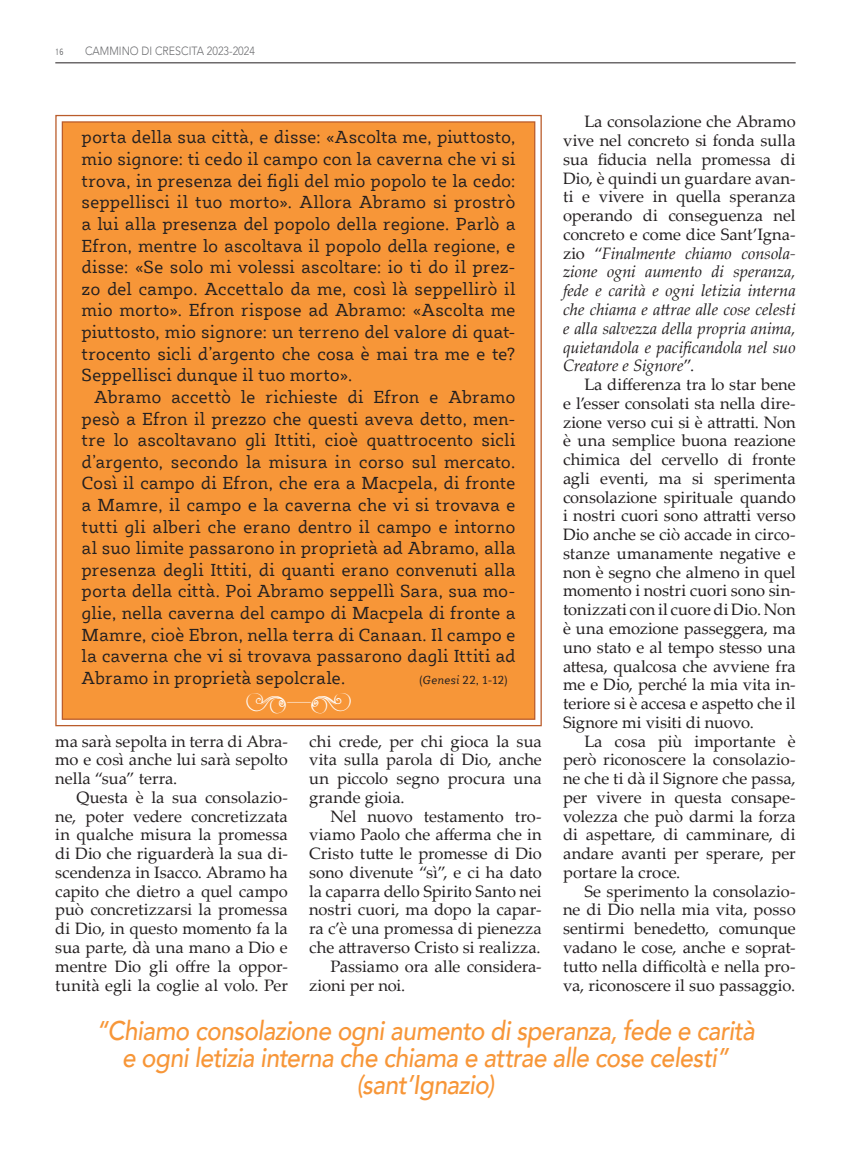
<style>
.page{position:relative;width:851px;height:1149px;background:#fff}
.page>*{position:absolute;margin:0;border:0;box-sizing:border-box;transform-origin:0 0}
.frase_in_evidenza{font:italic 500 27px/27px "Avenir";letter-spacing:-.02em;color:#f79638;text-align:center;scale:.9 1}
.Nota{font:21px "Therecanonlybeone Beaver Imit";color:#fff}
.Primo_capoverso_Paro{font:18px/21.6px "Sybilla Pro";color:#231f20;text-align:justify}
.articolo_testo{font:16.5px/18.8px "Palatino Linotype";color:#231f20;text-align:justify}
.articolo_testo-2{font:italic 16.5px/18.8px "Palatino Linotype";letter-spacing:-.01em;color:#231f20;text-align:justify}
.Primo_capoverso_Paro-2{font:12px "Sybilla Pro";color:#231f20}
.t1{font:300 11.85px "Avenir";color:#6c6d70;scale:.9 1}
.t2{font:300 condensed 9.75px "Abadi";color:#57585a;scale:.9 1}
.s1{font-style:normal}
.s2{font-style:italic}
</style>
<div class="page">
<hr style="left:55px;top:63px;width:740px;height:1px;background:#231f20">
<svg style="left:55px;top:114px;width:487px;height:612px"></svg>
<div style="left:61px;top:121px;width:475px;height:599px;background:#f79638"></div>
<p class="t2" style="left:55px;top:46px;width:10px">16</p>
<p class="t1" style="left:85px;top:42px;width:190px">CAMMINO DI CRESCITA 2023-2024</p>
<p class="articolo_testo-2" style="left:563px;top:112px;width:234px;text-indent:21px"><span class="s1">La consolazione che Abramo vive nel concreto si fonda sulla sua fiducia nella promessa di Dio, è quindi un guardare avan&shy;ti e vivere in quella speranza operando di conseguenza nel concreto e come dice Sant’Igna&shy;zio “</span>Finalmente chiamo consola&shy;zione ogni aumento di speranza, fede e carità e ogni letizia interna che chiama e attrae alle cose celesti e alla salvezza della propria anima, quietandola e pacificandola nel suo Creatore e Signore<span class="s1">”.</span></p>
<p class="articolo_testo" style="left:563px;top:374px;width:234px;text-indent:21px">La differenza tra lo star bene e l’esser consolati sta nella dire&shy;zione verso cui si è attratti. Non è una semplice buona reazione chimica del cervello di fronte agli eventi, ma si sperimenta consolazione spirituale quando i nostri cuori sono attratti verso Dio anche se ciò accade in circo&shy;stanze umanamente negative e non è segno che almeno in quel momento i nostri cuori sono sin&shy;tonizzati con il cuore di Dio. Non è una emozione passeggera, ma uno stato e al tempo stesso una attesa, qualcosa che avviene fra me e Dio, perché la mia vita in&shy;teriore si è accesa e aspetto che il Signore mi visiti di nuovo.</p>
<p class="articolo_testo" style="left:563px;top:730px;width:234px;text-indent:21px">La cosa più importante è però riconoscere la consolazio&shy;ne che ti dà il Signore che passa, per vivere in questa consape&shy;volezza che può darmi la forza di aspettare, di camminare, di andare avanti per sperare, per portare la croce.</p>
<p class="articolo_testo" style="left:563px;top:880px;width:234px;text-indent:21px">Se sperimento la consolazio&shy;ne di Dio nella mia vita, posso sentirmi benedetto, comunque vadano le cose, anche e soprat&shy;tutto nella difficoltà e nella pro&shy;va, riconoscere il suo passaggio.</p>
<p class="frase_in_evidenza" style="left:96px;top:1016px;width:733px">“Chiamo consolazione ogni aumento di speranza, fede e carità e ogni letizia interna che chiama e attrae alle cose celesti”</p>
<p class="frase_in_evidenza" style="left:357px;top:1070px;width:154px">(sant’Ignazio)</p>
<p class="Primo_capoverso_Paro" style="left:81px;top:126px;width:435px">porta della sua città, e disse: «Ascolta me, piuttosto, mio signore: ti cedo il campo con la caverna che vi si trova, in presenza dei figli del mio popolo te la cedo: seppellisci il tuo morto». Allora Abramo si prostrò a lui alla presenza del popolo della regione. Parlò a Efron, mentre lo ascoltava il popolo della regione, e disse: «Se solo mi volessi ascoltare: io ti do il prez&shy;zo del campo. Accettalo da me, così là seppellirò il mio morto». Efron rispose ad Abramo: «Ascolta me piuttosto, mio signore: un terreno del valore di quat&shy;trocento sicli d’argento che cosa è mai tra me e te?<br>Seppellisci dunque il tuo morto».</p>
<p class="Primo_capoverso_Paro" style="left:81px;top:385px;width:435px;text-indent:13px">Abramo accettò le richieste di Efron e Abramo pesò a Efron il prezzo che questi aveva detto, men&shy;tre lo ascoltavano gli Ittiti, cioè quattrocento sicli d’argento, secondo la misura in corso sul mercato.<br>Così il campo di Efron, che era a Macpela, di fronte a Mamre, il campo e la caverna che vi si trovava e tutti gli alberi che erano dentro il campo e intorno al suo limite passarono in proprietà ad Abramo, alla presenza degli Ittiti, di quanti erano convenuti alla porta della città. Poi Abramo seppellì Sara, sua mo&shy;glie, nella caverna del campo di Macpela di fronte a Mamre, cioè Ebron, nella terra di Canaan. Il campo e la caverna che vi si trovava passarono dagli Ittiti ad Abramo in proprietà sepolcrale.</p>
<p class="Primo_capoverso_Paro-2" style="left:419px;top:672px;width:90px">(<span class="s2">Genesi</span> 22, 1-12)</p>
<p class="Nota" style="left:356px;top:712px;width:118px;rotate:-180deg">n</p>
<p class="articolo_testo" style="left:55px;top:749px;width:234px">mo e così anche lui sarà sepolto nella “sua” terra.</p>
<p class="articolo_testo" style="left:55px;top:787px;width:234px;text-indent:21px">Questa è la sua consolazio&shy;ne, poter vedere concretizzata in qualche misura la promessa di Dio che riguarderà la sua di&shy;scendenza in Isacco. Abramo ha capito che dietro a quel campo può concretizzarsi la promessa di Dio, in questo momento fa la sua parte, dà una mano a Dio e mentre Dio gli offre la oppor&shy;tunità egli la coglie al volo. Per</p>
<p class="articolo_testo" style="left:55px;top:730px;width:234px">ma sarà sepolta in terra di Abra-</p>
<p class="articolo_testo" style="left:309px;top:730px;width:234px">chi crede, per chi gioca la sua vita sulla parola di Dio, anche un piccolo segno procura una grande gioia.</p>
<p class="articolo_testo" style="left:309px;top:805px;width:234px;text-indent:21px">Nel nuovo testamento tro&shy;viamo Paolo che afferma che in Cristo tutte le promesse di Dio sono divenute “sì”, e ci ha dato la caparra dello Spirito Santo nei nostri cuori, ma dopo la capar&shy;ra c’è una promessa di pienezza che attraverso Cristo si realizza.</p>
<p class="articolo_testo" style="left:309px;top:955px;width:234px;text-indent:21px">Passiamo ora alle considera&shy;zioni per noi.</p>
</div>
